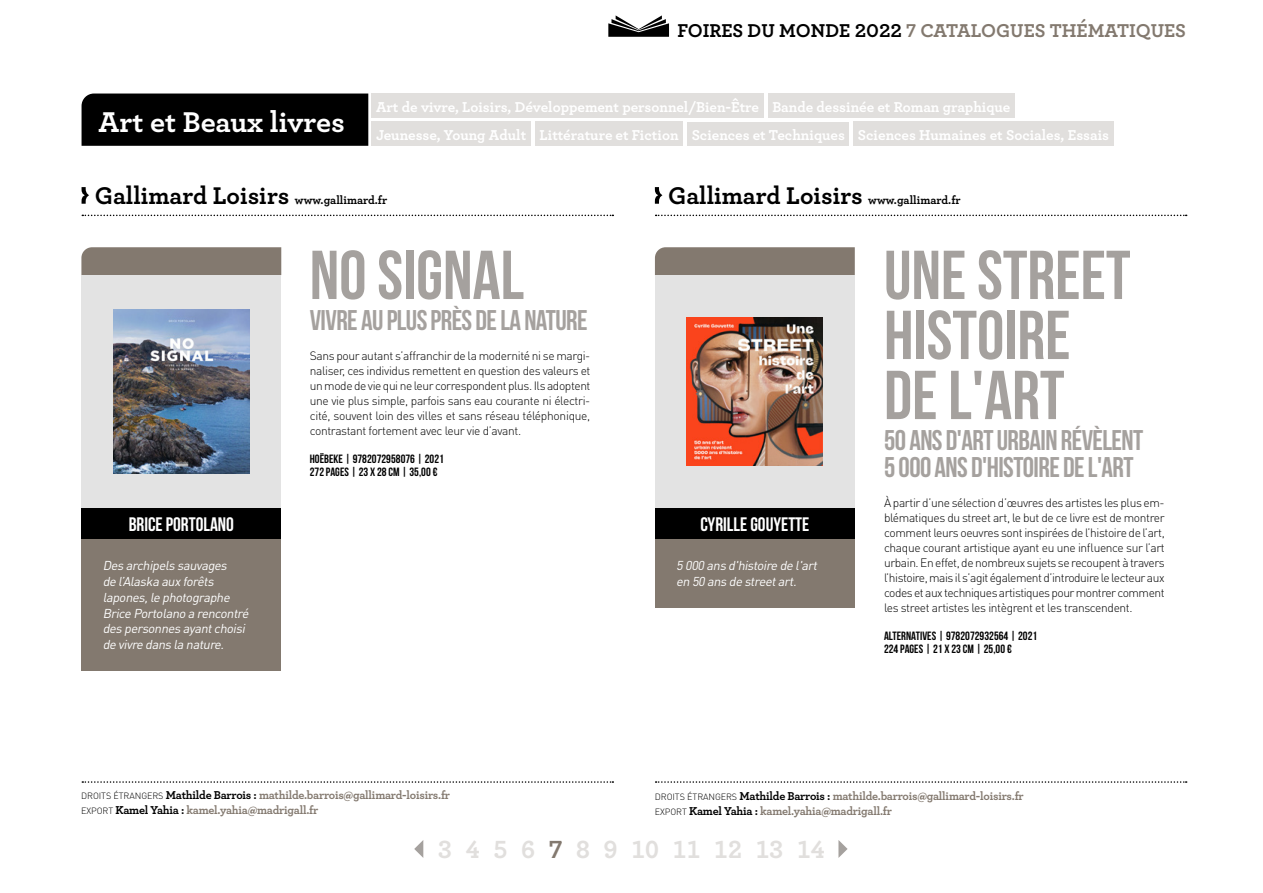
<style>
.page{position:relative;width:1263px;height:893px;background:#fff}
.page>*{position:absolute;margin:0;border:0;box-sizing:border-box;transform-origin:0 0}
.TITRE_LANGUE_2_ligne{font:69px/60px "Bebas Neue";color:#a5a19e}
.t1{font:700 30px "Archer";color:#fff}
.SOUS_TITRE{font:28.5px/27px "Bebas Neue";letter-spacing:-.02em;color:#a5a19e}
.PAGINATION{font:700 26.1px "Archer";color:#e1dfdd}
.Nom_collection{font:700 25.35px "Archer";color:#000}
.t2{font:700 19.5px "Archer";color:#83796f}
.PRENOM_NOM_AUTEUR_S{font:19.5px "Bebas Neue";color:#fff}
.Thématiques_lien_ver{font:700 15px "Archer";color:#fff}
.Phrase_d_accroche{font:italic 12.75px/15.8px "DIN Pro";color:#fff}
.Texte{font:300 12px/15px "DIN Pro";letter-spacing:-.03em;color:#000;text-align:justify}
.nom_contact_mail{font:700 12px/15px "Archer";letter-spacing:-.02em;color:#83796f}
.LIGNE_MARQUE_EAN_ANN{font:12px/12.8px "Bebas Neue";letter-spacing:.005em;color:#000}
.s1{color:#000}
.s2{font-size:12px}
.s3{font-family:"DIN Pro";font-weight:300;font-size:9px;color:#000}
.s4{color:#83796f}
</style>
<div class="page">
<svg style="left:82px;top:215px;width:531px;height:1px"></svg>
<svg style="left:656px;top:215px;width:531px;height:1px"></svg>
<svg style="left:608px;top:15px;width:61px;height:22px"></svg>
<svg style="left:82px;top:781px;width:531px;height:2px"></svg>
<svg style="left:656px;top:781px;width:531px;height:2px"></svg>
<svg style="left:82px;top:187px;width:7px;height:17px"></svg>
<svg style="left:414px;top:840px;width:9px;height:18px"></svg>
<svg style="left:838px;top:840px;width:9px;height:18px"></svg>
<svg style="left:655px;top:187px;width:8px;height:17px"></svg>
<div style="left:655px;top:247px;width:200px;height:28px;background:#83796f"></div>
<div style="left:655px;top:275px;width:200px;height:233px;background:#e3e3e3"></div>
<img style="left:687px;top:318px;width:136px;height:148px">
<div style="left:655px;top:508px;width:200px;height:32px;background:#000"></div>
<div style="left:655px;top:539px;width:200px;height:68px;background:#83796f"></div>
<div style="left:81px;top:247px;width:200px;height:28px;background:#83796f"></div>
<div style="left:81px;top:275px;width:200px;height:233px;background:#e3e3e3"></div>
<img style="left:113px;top:310px;width:136px;height:164px">
<div style="left:81px;top:508px;width:200px;height:32px;background:#000"></div>
<div style="left:81px;top:539px;width:200px;height:131px;background:#83796f"></div>
<div style="left:82px;top:94px;width:286px;height:52px;background:#000"></div>
<div style="left:372px;top:94px;width:392px;height:24px;background:#e1dfdd"></div>
<div style="left:768px;top:94px;width:247px;height:24px;background:#e1dfdd"></div>
<div style="left:372px;top:122px;width:159px;height:24px;background:#e1dfdd"></div>
<div style="left:535px;top:122px;width:148px;height:24px;background:#e1dfdd"></div>
<div style="left:687px;top:122px;width:162px;height:24px;background:#e1dfdd"></div>
<div style="left:853px;top:122px;width:260px;height:24px;background:#e1dfdd"></div>
<p class="t1" style="left:98px;top:98px;width:248px">Art et Beaux livres</p>
<p class="t2" style="left:678px;top:15px;width:510px"><span class="s1">FOIRES DU MONDE 2022</span> 7 CATALOGUES THÉMATIQUES</p>
<p class="Thématiques_lien_ver" style="left:376px;top:95px;width:385px">Art de vivre, Loisirs, Développement personnel/Bien-Être</p>
<p class="Thématiques_lien_ver" style="left:772px;top:95px;width:239px">Bande dessinée et Roman graphique</p>
<p class="Thématiques_lien_ver" style="left:376px;top:123px;width:152px">Jeunesse, Young Adult</p>
<p class="Thématiques_lien_ver" style="left:540px;top:123px;width:141px">Littérature et Fiction</p>
<p class="Thématiques_lien_ver" style="left:692px;top:123px;width:155px">Sciences et Techniques</p>
<p class="Thématiques_lien_ver" style="left:858px;top:123px;width:253px">Sciences Humaines et Sociales, Essais</p>
<p class="Nom_collection" style="left:95px;top:175px;width:294px">Gallimard Loisirs <span class="s2">www.gallimard.fr</span></p>
<p class="PRENOM_NOM_AUTEUR_S" style="left:129px;top:514px;width:107px">BRICE PORTOLANO</p>
<p class="Phrase_d_accroche" style="left:103px;top:557px;width:150px">Desarchipelssauvages<br>de l’Alaska auxforêts lapones,le photographe<br>Brice Portolano a rencontré despersonnesayantchoisi de vivre dansla nature.</p>
<p class="TITRE_LANGUE_2_ligne" style="left:310px;top:244px;width:216px">NO SIGNAL</p>
<p class="SOUS_TITRE" style="left:310px;top:307px;width:279px">VIVRE AU PLUS PRÈS DE LA NATURE</p>
<p class="Texte" style="left:310px;top:348px;width:282px">Sans pour autant s’affranchir de la modernité ni se margi&shy;naliser, ces individus remettent en question des valeurs et un mode de vie qui ne leur correspondent plus. Ils adoptent une vie plus simple, parfois sans eau courante ni électri&shy;cité, souvent loin des villes et sans réseau téléphonique, contrastant fortement avec leur vie d’avant.</p>
<p class="LIGNE_MARQUE_EAN_ANN" style="left:310px;top:452px;width:136px">HOËBEKE | 9782072958076 | 2021<br>272 PAGES | 23 X 28 CM | 35,00 €</p>
<p class="Nom_collection" style="left:668px;top:175px;width:294px">Gallimard Loisirs <span class="s2">www.gallimard.fr</span></p>
<p class="PRENOM_NOM_AUTEUR_S" style="left:700px;top:514px;width:111px">CYRILLE GOUYETTE</p>
<p class="Phrase_d_accroche" style="left:676px;top:557px;width:145px">5 000 ansd'histoire de l'art en 50 ansde streetart.</p>
<p class="TITRE_LANGUE_2_ligne" style="left:884px;top:244px;width:248px">UNE STREET<br>HISTOIRE<br>DE L'ART</p>
<p class="SOUS_TITRE" style="left:884px;top:427px;width:261px">50 ANS D'ART URBAIN RÉVÈLENT<br>5 000 ANS D'HISTOIRE DE L'ART</p>
<p class="Texte" style="left:884px;top:495px;width:282px">À partir d’une sélection d’œuvres des artistes les plus em&shy;blématiques du street art, le but de ce livre est de montrer comment leurs oeuvres sont inspirées de l’histoire de l’art, chaque courant artistique ayant eu une influence sur l’art urbain. En effet, de nombreux sujets se recoupent à travers l’histoire, mais il s’agit également d’introduire le lecteur aux codes et aux techniques artistiques pour montrer comment les street artistes les intègrent et les transcendent.</p>
<p class="LIGNE_MARQUE_EAN_ANN" style="left:884px;top:629px;width:155px">ALTERNATIVES | 9782072932564 | 2021<br>224 PAGES | 21 X 23 CM | 25,00 €</p>
<p class="nom_contact_mail" style="left:81px;top:787px;width:370px"><span class="s3">DROITS ÉTRANGERS</span> <span class="s1">Mathilde Barrois :</span> mathilde.barrois@gallimard-loisirs.fr<br><span class="s3">EXPORT</span> <span class="s1">Kamel Yahia :</span> kamel.yahia@madrigall.fr</p>
<p class="nom_contact_mail" style="left:655px;top:788px;width:370px"><span class="s3">DROITS ÉTRANGERS</span> <span class="s1">Mathilde Barrois :</span> mathilde.barrois@gallimard-loisirs.fr<br><span class="s3">EXPORT</span> <span class="s1">Kamel Yahia :</span> kamel.yahia@madrigall.fr</p>
<p class="PAGINATION" style="left:438px;top:829px;width:388px">3 4 5 6 <span class="s4">7</span> 8 9 10 11 12 13 14</p>
</div>
